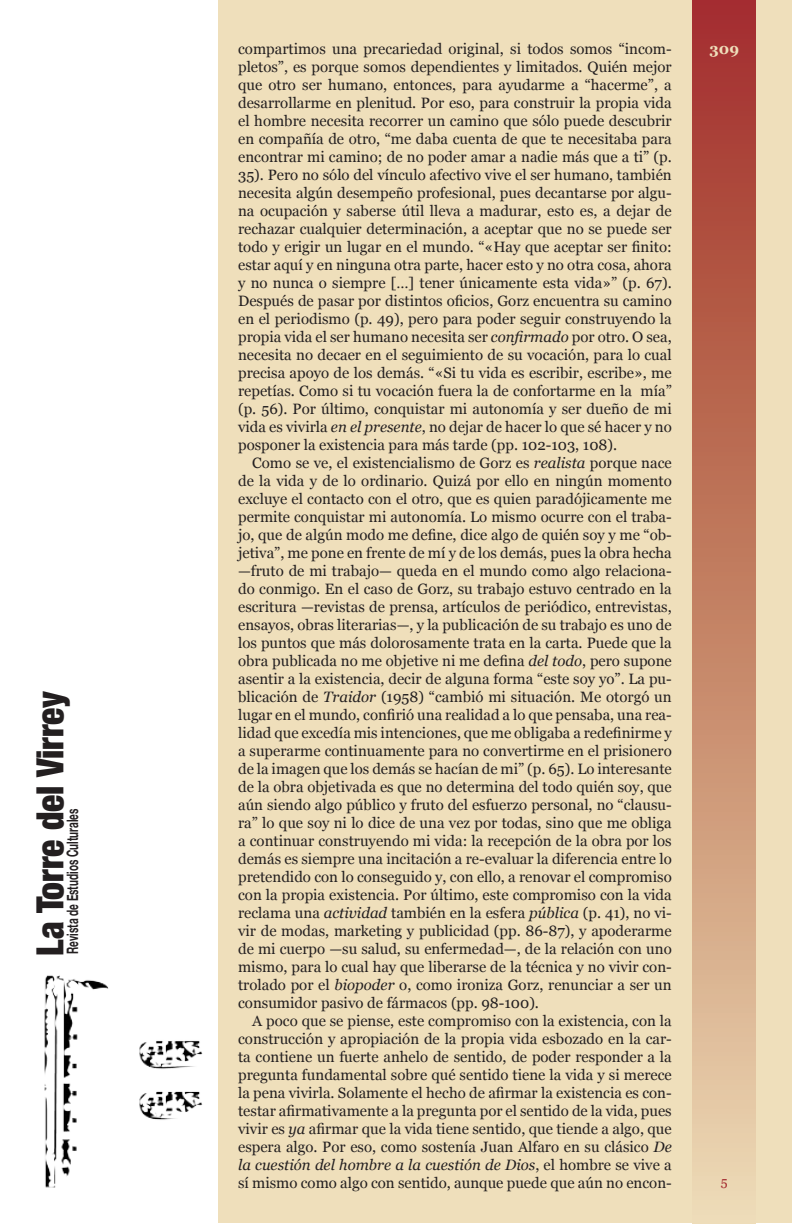
<style>
.page{position:relative;width:792px;height:1224px;background:#fff}
.page>*{position:absolute;margin:0;border:0;box-sizing:border-box;transform-origin:0 0}
.t1{font:900 condensed 37.5px "Helvetica Neue";color:#231f20;scale:.95 1}
.t2{font:700 15.8px "Helvetica Neue";color:#231f20;scale:.63 1}
.Sin_espaciado{font:15px/18px "Georgia";color:#231f20;text-align:justify}
.t3{font:700 15px "Georgia";color:#efdfbb}
.s1{font-style:italic}
</style>
<div class="page">
<div style="left:218px;top:0;width:574px;height:1224px;background:#efdfbb"></div>
<div style="left:693px;top:0;width:63px;height:1224px;background:linear-gradient(to bottom,#a02d24,#ead9ae)"></div>
<img style="left:44px;top:975px;width:159px;height:213px">
<h1 class="t1" style="left:27px;top:956px;width:280px;rotate:-90deg">La Torre del Virrey</h1>
<p class="t2" style="left:63px;top:954px;width:232px;rotate:-90deg">Revista de Estudios Culturales</p>
<p class="Sin_espaciado" style="left:238px;top:40px;width:435px">compartimos una precariedad original, si todos somos “incom&shy;pletos”, es porque somos dependientes y limitados. Quién mejor que otro ser humano, entonces, para ayudarme a “hacerme”, a desarrollarme en plenitud. Por eso, para construir la propia vida el hombre necesita recorrer un camino que sólo puede descubrir en compañía de otro, “me daba cuenta de que te necesitaba para encontrar mi camino; de no poder amar a nadie más que a ti” (p.<br>35). Pero no sólo del vínculo afectivo vive el ser humano, también necesita algún desempeño profesional, pues decantarse por algu&shy;na ocupación y saberse útil lleva a madurar, esto es, a dejar de rechazar cualquier determinación, a aceptar que no se puede ser todo y erigir un lugar en el mundo. “«Hay que aceptar ser finito: estar aquí y en ninguna otra parte, hacer esto y no otra cosa, ahora y no nunca o siempre […] tener únicamente esta vida»” (p. 67).<br>Después de pasar por distintos oficios, Gorz encuentra su camino en el periodismo (p. 49), pero para poder seguir construyendo la propia vida el ser humano necesita ser <span class="s1">confirmado</span> por otro. O sea, necesita no decaer en el seguimiento de su vocación, para lo cual precisa apoyo de los demás. “«Si tu vida es escribir, escribe», me repetías. Como si tu vocación fuera la de confortarme en la mía” (p. 56). Por último, conquistar mi autonomía y ser dueño de mi vida es vivirla <span class="s1">en el presente</span>, no dejar de hacer lo que sé hacer y no posponer la existencia para más tarde (pp. 102-103, 108).</p>
<p class="Sin_espaciado" style="left:238px;top:454px;width:435px;text-indent:14px">Como se ve, el existencialismo de Gorz es <span class="s1">realista</span> porque nace de la vida y de lo ordinario. Quizá por ello en ningún momento excluye el contacto con el otro, que es quien paradójicamente me permite conquistar mi autonomía. Lo mismo ocurre con el traba&shy;jo, que de algún modo me define, dice algo de quién soy y me “ob&shy;jetiva”, me pone en frente de mí y de los demás, pues la obra hecha —fruto de mi trabajo— queda en el mundo como algo relaciona&shy;do conmigo. En el caso de Gorz, su trabajo estuvo centrado en la escritura —revistas de prensa, artículos de periódico, entrevistas, ensayos, obras literarias—, y la publicación de su trabajo es uno de los puntos que más dolorosamente trata en la carta. Puede que la obra publicada no me objetive ni me defina <span class="s1">del todo</span>, pero supone asentir a la existencia, decir de alguna forma “este soy yo”. La pu&shy;blicación de <span class="s1">Traidor</span> (1958) “cambió mi situación. Me otorgó un lugar en el mundo, confirió una realidad a lo que pensaba, una rea&shy;lidad que excedía mis intenciones, que me obligaba a redefinirme y a superarme continuamente para no convertirme en el prisionero de la imagen que los demás se hacían de mi” (p. 65). Lo interesante de la obra objetivada es que no determina del todo quién soy, que aún siendo algo público y fruto del esfuerzo personal, no “clausu&shy;ra” lo que soy ni lo dice de una vez por todas, sino que me obliga a continuar construyendo mi vida: la recepción de la obra por los demás es siempre una incitación a re-evaluar la diferencia entre lo pretendido con lo conseguido y, con ello, a renovar el compromiso con la propia existencia. Por último, este compromiso con la vida reclama una <span class="s1">actividad</span> también en la esfera <span class="s1">pública</span> (p. 41), no vi&shy;vir de modas, marketing y publicidad (pp. 86-87), y apoderarme de mi cuerpo —su salud, su enfermedad—, de la relación con uno mismo, para lo cual hay que liberarse de la técnica y no vivir con&shy;trolado por el <span class="s1">biopoder</span> o, como ironiza Gorz, renunciar a ser un consumidor pasivo de fármacos (pp. 98-100).</p>
<p class="Sin_espaciado" style="left:238px;top:1012px;width:435px;text-indent:14px">A poco que se piense, este compromiso con la existencia, con la construcción y apropiación de la propia vida esbozado en la car&shy;ta contiene un fuerte anhelo de sentido, de poder responder a la pregunta fundamental sobre qué sentido tiene la vida y si merece la pena vivirla. Solamente el hecho de afirmar la existencia es con&shy;testar afirmativamente a la pregunta por el sentido de la vida, pues vivir es <span class="s1">ya</span> afirmar que la vida tiene sentido, que tiende a algo, que espera algo. Por eso, como sostenía Juan Alfaro en su clásico <span class="s1">De la cuestión del hombre a la cuestión de Dios</span>, el hombre se vive a sí mismo como algo con sentido, aunque puede que aún no encon-</p>
<p class="t3" style="left:709px;top:40px;width:31px">309</p>
</div>
